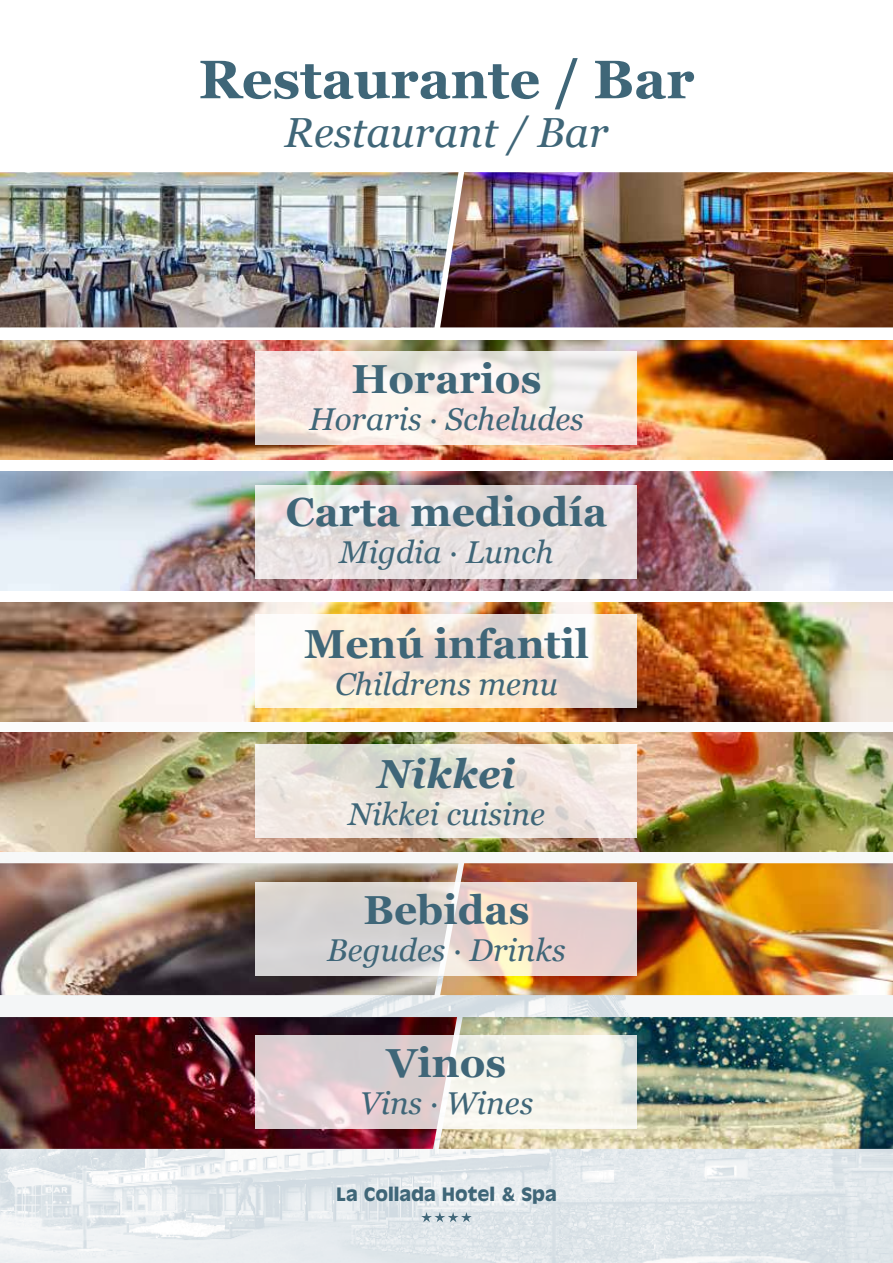
<style>
.page{position:relative;width:893px;height:1263px;background:#fff}
.page>*{position:absolute;margin:0;border:0;box-sizing:border-box;transform-origin:0 0}
.t1{font:700 54px "Georgia";color:#3f6678}
.t2{font:italic 42px "Georgia";color:#3f6678}
.t3{font:700 40.5px "Georgia";color:#3f6678}
.t4{font:italic 700 40.5px "Georgia";color:#3f6678}
.t5{font:italic 31.5px "Georgia";color:#3f6678}
.t6{font:700 18px "Antique Olive";color:#3f6678}
</style>
<div class="page">
<img style="left:0;top:327px;width:893px;height:936px">
<img style="left:0;top:472px;width:893px;height:119px">
<svg style="left:421px;top:1212px;width:51px;height:10px"></svg>
<img style="left:0;top:340px;width:893px;height:119px">
<img style="left:0;top:602px;width:893px;height:119px">
<img style="left:0;top:732px;width:893px;height:119px">
<img style="left:0;top:863px;width:440px;height:132px">
<img style="left:440px;top:863px;width:453px;height:132px">
<img style="left:0;top:172px;width:440px;height:155px">
<img style="left:440px;top:172px;width:453px;height:155px">
<img style="left:0;top:1017px;width:439px;height:132px">
<img style="left:439px;top:1017px;width:454px;height:132px">
<svg style="left:256px;top:351px;width:381px;height:94px"></svg>
<svg style="left:256px;top:485px;width:381px;height:93px;background:#e6e0df"></svg>
<svg style="left:256px;top:614px;width:381px;height:94px"></svg>
<svg style="left:256px;top:745px;width:381px;height:93px;background:#ebe4dc"></svg>
<svg style="left:256px;top:882px;width:381px;height:94px;background:#e2d6d1"></svg>
<svg style="left:256px;top:1035px;width:381px;height:94px"></svg>
<h1 class="t1" style="left:199px;top:39px;width:497px">Restaurante / Bar</h1>
<h2 class="t2" style="left:285px;top:102px;width:325px">Restaurant / Bar</h2>
<p class="t3" style="left:352px;top:349px;width:191px">Horarios</p>
<p class="t5" style="left:309px;top:396px;width:276px">Horaris · Scheludes</p>
<p class="t3" style="left:286px;top:481px;width:323px">Carta mediodía</p>
<p class="t5" style="left:340px;top:529px;width:215px">Migdia · Lunch</p>
<p class="t3" style="left:304px;top:613px;width:286px">Menú infantil</p>
<p class="t5" style="left:335px;top:661px;width:224px">Childrens menu</p>
<p class="t4" style="left:378px;top:744px;width:139px">Nikkei</p>
<p class="t5" style="left:348px;top:791px;width:198px">Nikkei cuisine</p>
<p class="t3" style="left:363px;top:879px;width:168px">Bebidas</p>
<p class="t5" style="left:327px;top:927px;width:240px">Begudes · Drinks</p>
<p class="t3" style="left:387px;top:1033px;width:121px">Vinos</p>
<p class="t5" style="left:360px;top:1080px;width:175px">Vins · Wines</p>
<p class="t6" style="left:336px;top:1182px;width:222px">La Collada Hotel &amp; Spa</p>
</div>
